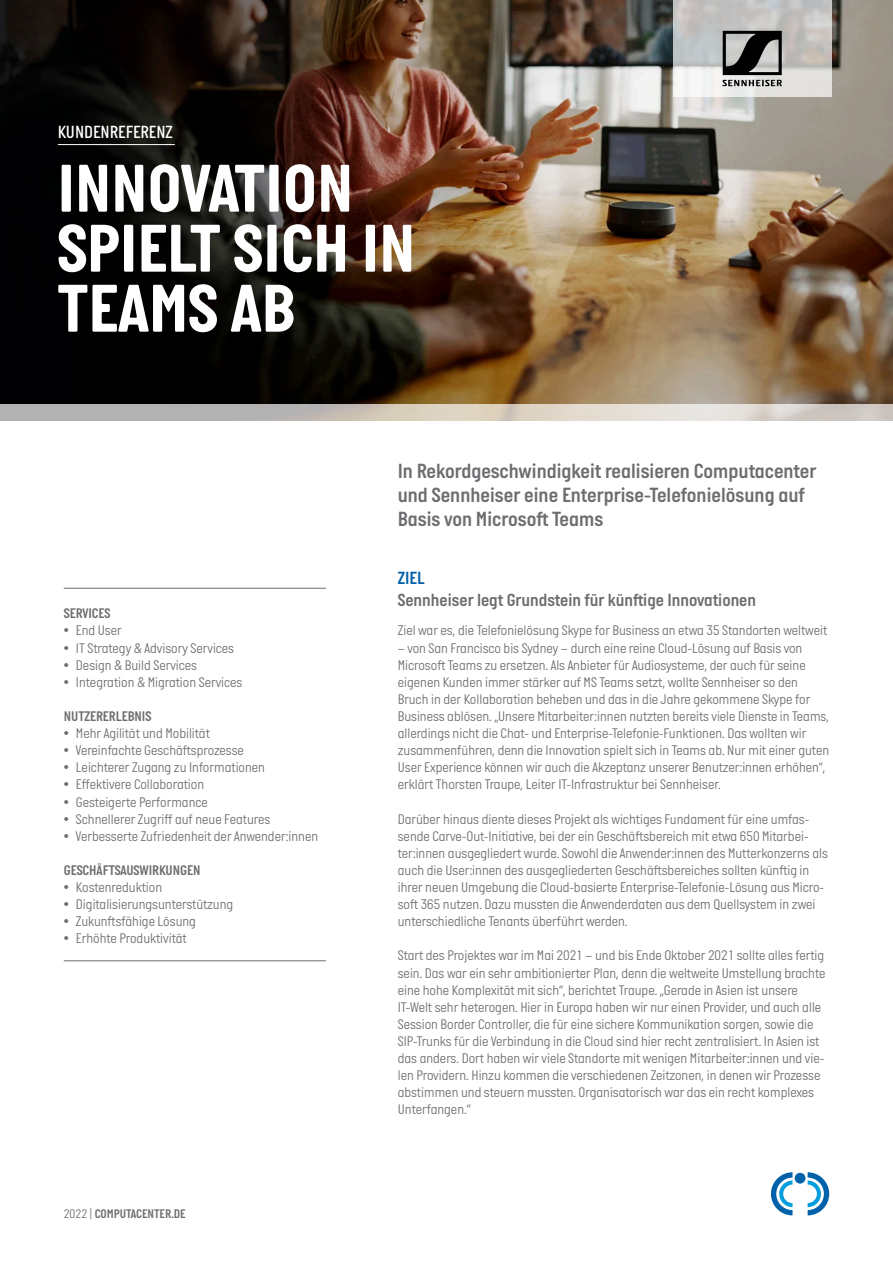
<style>
.page{position:relative;width:893px;height:1263px;background:#fff}
.page>*{position:absolute;margin:0;border:0;box-sizing:border-box;transform-origin:0 0}
.t1{font:700 69px/60px "Italian Plate No One";color:#fff}
.C_Einleitung_Referen{font:21px/24px "Italian Plate No One D Bd";color:#6c6d70}
.C_Vorspann_linksbuen{font:18px "Italian Plate No One D Bd";color:#6c6d70}
.t2{font:500 18px "Italian Plate No One";color:#fff}
.C_Subhead_Referenz{font:18px "Italian Plate No One D Bd";color:#0161aa}
.C_Copy{font:300 14.25px/17.1px "Italian Plate No One";color:#6c6d70}
.C_Randspalte_Head{font:14.25px "Italian Plate No One D Bd";color:#6c6d70}
.C_Copy-2{font:14.25px "Italian Plate No One D Bd";color:#6c6d70}
.t3{font:12.75px "Italian Plate No One D Bd";color:#6c6d70}
.s1{font-family:"Italian Plate No One";font-weight:300}
</style>
<div class="page">
<hr style="left:64px;top:588px;width:262px;height:1px;background:#6c6d70">
<hr style="left:64px;top:960px;width:262px;height:1px;background:#6c6d70">
<img style="left:0;top:0;width:893px;height:404px">
<svg style="left:673px;top:0;width:159px;height:97px;background:#cdcdcb"></svg>
<hr style="left:58px;top:144px;width:117px;height:1px;background:#fff">
<svg style="left:0;top:404px;width:893px;height:17px;background:#ccc6c0"></svg>
<svg style="left:722px;top:31px;width:60px;height:55px;background:#6a6a69"></svg>
<svg style="left:771px;top:1172px;width:21px;height:43px"></svg>
<svg style="left:808px;top:1172px;width:21px;height:43px"></svg>
<div style="left:795px;top:1173px;width:10px;height:10px;background:#0161aa;border-radius:50%"></div>
<p class="t2" style="left:58px;top:122px;width:116px">KUNDENREFERENZ</p>
<p class="t1" style="left:57px;top:158px;width:359px">INNOVATION<br>SPIELT SICH IN<br>TEAMS AB</p>
<p class="C_Copy-2" style="left:64px;top:606px;width:48px">SERVICES</p>
<p class="C_Copy" style="left:64px;top:623px;width:60px">• End User</p>
<p class="C_Copy" style="left:64px;top:640px;width:172px">• IT Strategy &amp; Advisory Services</p>
<p class="C_Copy" style="left:64px;top:657px;width:135px">• Design &amp; Build Services</p>
<p class="C_Copy" style="left:64px;top:674px;width:180px">• Integration &amp; Migration Services</p>
<p class="C_Randspalte_Head" style="left:64px;top:708px;width:89px">NUTZERERLEBNIS</p>
<p class="C_Copy" style="left:64px;top:725px;width:148px">• Mehr Agilität und Mobilität</p>
<p class="C_Copy" style="left:64px;top:742px;width:182px">• Vereinfachte Geschäftsprozesse</p>
<p class="C_Copy" style="left:64px;top:759px;width:203px">• Leichterer Zugang zu Informationen</p>
<p class="C_Copy" style="left:64px;top:777px;width:142px">• Effektivere Collaboration</p>
<p class="C_Copy" style="left:64px;top:794px;width:146px">• Gesteigerte Performance</p>
<p class="C_Copy" style="left:64px;top:811px;width:208px">• Schnellerer Zugriff auf neue Features</p>
<p class="C_Copy" style="left:64px;top:828px;width:256px">• Verbesserte Zufriedenheit der Anwender:innen</p>
<p class="C_Randspalte_Head" style="left:64px;top:862px;width:138px">GESCHÄFTSAUSWIRKUNGEN</p>
<p class="C_Copy" style="left:64px;top:879px;width:100px">• Kostenreduktion</p>
<p class="C_Copy" style="left:64px;top:896px;width:171px">• Digitalisierungsunterstützung</p>
<p class="C_Copy" style="left:64px;top:913px;width:134px">• Zukunftsfähige Lösung</p>
<p class="C_Copy" style="left:64px;top:930px;width:124px">• Erhöhte Produktivität</p>
<p class="t3" style="left:64px;top:1206px;width:123px"><span class="s1">2022 |</span> COMPUTACENTER.DE</p>
<p class="C_Einleitung_Referen" style="left:398px;top:459px;width:420px">In Rekordgeschwindigkeit realisieren Computacenter und Sennheiser eine Enterprise-Telefonielösung auf<br>Basis von Microsoft Teams</p>
<p class="C_Subhead_Referenz" style="left:398px;top:568px;width:28px">ZIEL</p>
<p class="C_Vorspann_linksbuen" style="left:398px;top:590px;width:360px">Sennheiser legt Grundstein für künftige Innovationen</p>
<p class="C_Copy" style="left:398px;top:623px;width:431px">Ziel war es, die Telefonielösung Skype for Business an etwa 35 Standorten weltweit</p>
<p class="C_Copy" style="left:398px;top:640px;width:433px">– von San Francisco bis Sydney – durch eine reine Cloud-Lösung auf Basis von Microsoft Teams zu ersetzen. Als Anbieter für Audiosysteme, der auch für seine eigenen Kunden immer stärker auf MS Teams setzt, wollte Sennheiser so den Bruch in der Kollaboration beheben und das in die Jahre gekommene Skype for Business ablösen. „Unsere Mitarbeiter:innen nutzten bereits viele Dienste in Teams, allerdings nicht die Chat- und Enterprise-Telefonie-Funktionen. Das wollten wir zusammenführen, denn die Innovation spielt sich in Teams ab. Nur mit einer guten User Experience können wir auch die Akzeptanz unserer Benutzer:innen erhöhen“, erklärt Thorsten Traupe, Leiter IT-Infrastruktur bei Sennheiser.</p>
<p class="C_Copy" style="left:398px;top:811px;width:432px">Darüber hinaus diente dieses Projekt als wichtiges Fundament für eine umfas&shy;sende Carve-Out-Initiative, bei der ein Geschäftsbereich mit etwa 650 Mitarbei&shy;ter:innen ausgegliedert wurde. Sowohl die Anwender:innen des Mutterkonzerns als auch die User:innen des ausgegliederten Geschäftsbereiches sollten künftig in ihrer neuen Umgebung die Cloud-basierte Enterprise-Telefonie-Lösung aus Micro&shy;soft 365 nutzen. Dazu mussten die Anwenderdaten aus dem Quellsystem in zwei unterschiedliche Tenants überführt werden.</p>
<p class="C_Copy" style="left:398px;top:948px;width:429px">Start des Projektes war im Mai 2021 – und bis Ende Oktober 2021 sollte alles fertig sein. Das war ein sehr ambitionierter Plan, denn die weltweite Umstellung brachte eine hohe Komplexität mit sich“, berichtet Traupe. „Gerade in Asien ist unsere IT-Welt sehr heterogen. Hier in Europa haben wir nur einen Provider, und auch alle Session Border Controller, die für eine sichere Kommunikation sorgen, sowie die SIP-Trunks für die Verbindung in die Cloud sind hier recht zentralisiert. In Asien ist das anders. Dort haben wir viele Standorte mit wenigen Mitarbeiter:innen und vie&shy;len Providern. Hinzu kommen die verschiedenen Zeitzonen, in denen wir Prozesse abstimmen und steuern mussten. Organisatorisch war das ein recht komplexes Unterfangen.“</p>
</div>
